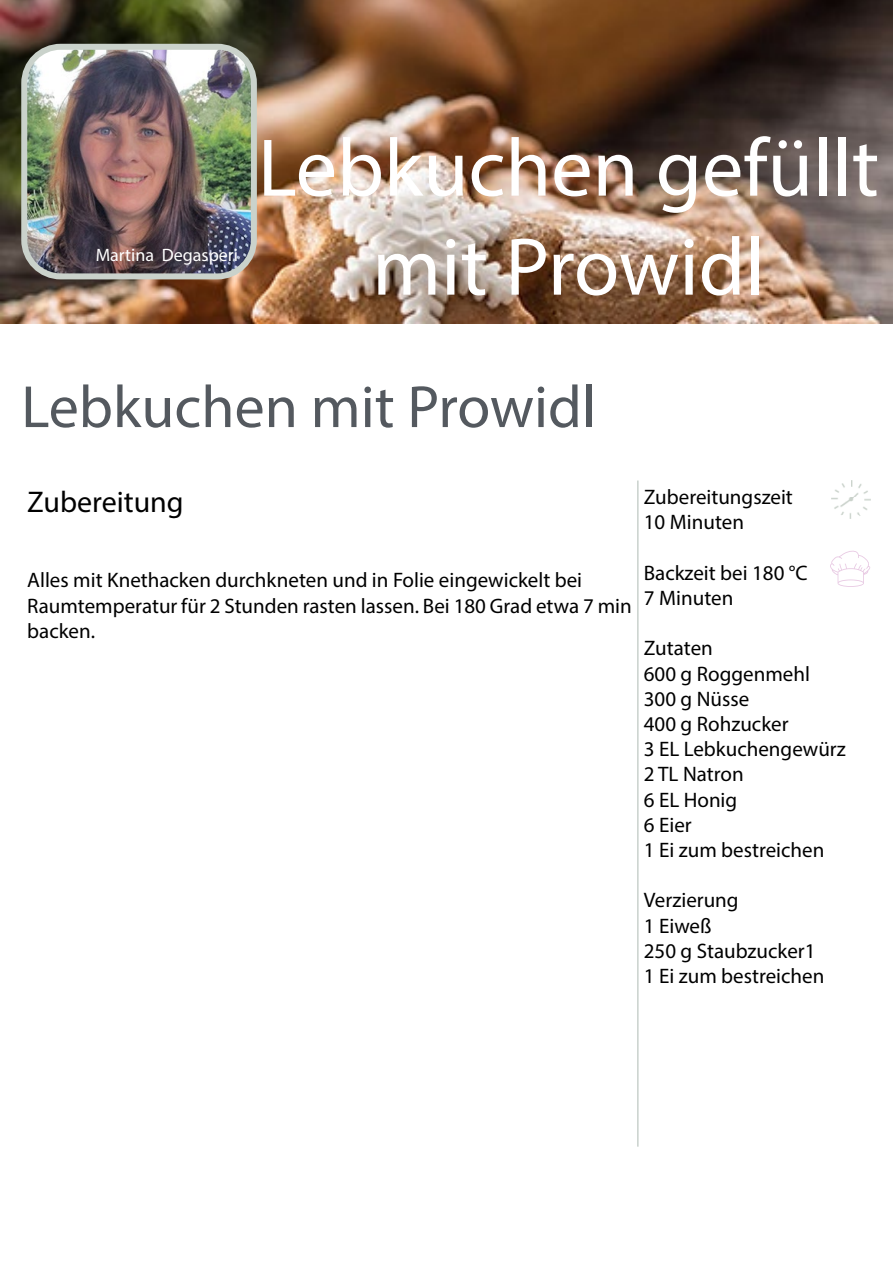
<style>
.page{position:relative;width:893px;height:1263px;background:#fff}
.page>*{position:absolute;margin:0;border:0;box-sizing:border-box;transform-origin:0 0}
.t1{font:82.5px/99px "Myriad Pro";color:#fff;text-align:center}
.t2{font:60px "Myriad Pro";color:#54595f}
.t3{font:30px "Myriad Pro";color:#000}
.t4{font:21px/25.2px "Myriad Pro";color:#000}
.t5{font:18px "Myriad Pro";color:#fff}
</style>
<div class="page">
<img style="left:0;top:0;width:893px;height:323px">
<img style="left:24px;top:47px;width:230px;height:229px">
<div style="left:21px;top:44px;width:236px;height:235px;border:6px solid #cad2cb;border-radius:36px"></div>
<hr style="left:637px;top:480px;width:2px;height:667px;background:#c9d1cc">
<img style="left:832px;top:480px;width:38px;height:39px">
<svg style="left:830px;top:550px;width:40px;height:37px"></svg>
<p class="t5" style="left:96px;top:244px;width:144px">Martina Degasperi</p>
<h1 class="t1" style="left:258px;top:117px;width:623px">Lebkuchen gefüllt mit Prowidl</h1>
<h2 class="t2" style="left:21px;top:370px;width:576px">Lebkuchen mit Prowidl</h2>
<h3 class="t3" style="left:27px;top:483px;width:158px">Zubereitung</h3>
<p class="t4" style="left:27px;top:567px;width:606px">Alles mit Knethacken durchkneten und in Folie eingewickelt bei<br>Raumtemperatur für 2 Stunden rasten lassen. Bei 180 Grad etwa 7 min backen.</p>
<p class="t4" style="left:644px;top:484px;width:151px">Zubereitungszeit<br>10 Minuten</p>
<p class="t4" style="left:644px;top:560px;width:165px">Backzeit bei 180 °C<br>7 Minuten</p>
<p class="t4" style="left:644px;top:635px;width:204px">Zutaten<br>600 g Roggenmehl<br>300 g Nüsse<br>400 g Rohzucker<br>3 EL Lebkuchengewürz<br>2 TL Natron<br>6 EL Honig<br>6 Eier<br>1 Ei zum bestreichen</p>
<p class="t4" style="left:644px;top:887px;width:182px">Verzierung<br>1 Eiweß<br>250 g Staubzucker1<br>1 Ei zum bestreichen</p>
</div>
